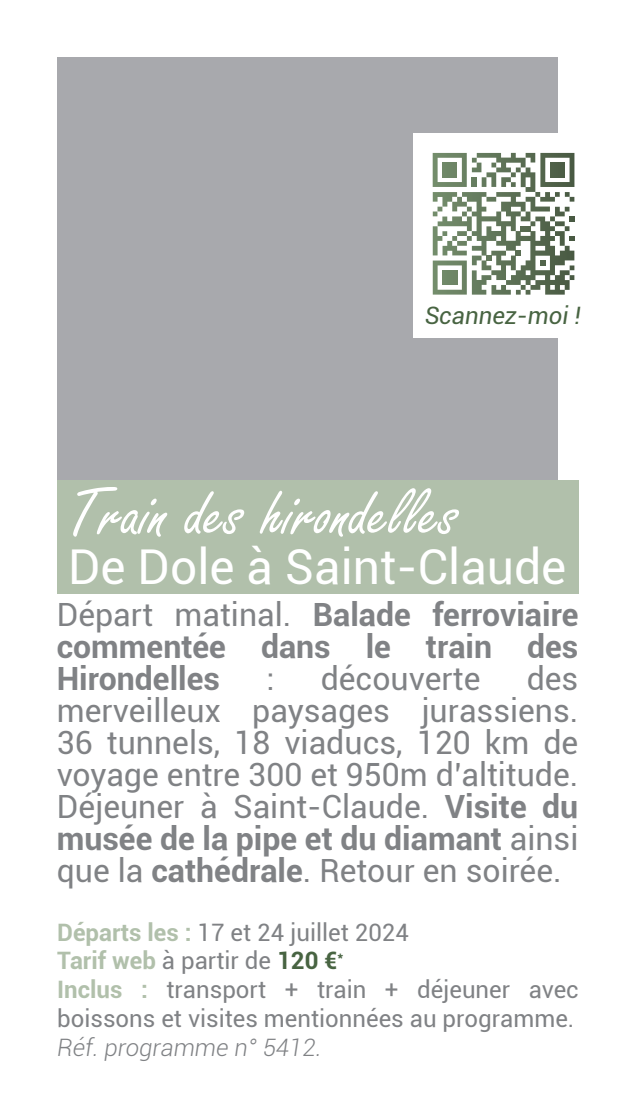
<style>
.page{position:relative;width:634px;height:1112px;background:#fff}
.page>*{position:absolute;margin:0;border:0;box-sizing:border-box;transform-origin:0 0}
.t1{font:72px "Freestyle Script";color:#fff}
.t2{font:48px "Roboto";color:#fff}
.t3{font:32px/32px "Roboto";color:#808285;text-align:justify}
.t4{font:700 32px/32px "Roboto";color:#808285;text-align:justify}
.t5{font:24px/28.8px "Roboto";color:#808285}
.t6{font:italic 300 24px "Roboto";color:#808285}
.t7{font:italic 24px "Roboto";color:#486442}
.s1{font-weight:400}
.s2{font-weight:700}
.s3{font-weight:700;color:#b1c0ab}
.s4{font-weight:700;color:#486442}
</style>
<div class="page">
<div style="left:57px;top:57px;width:501px;height:426px;background:#a8a9ad"></div>
<div style="left:57px;top:480px;width:521px;height:114px;background:#b1c0ab"></div>
<div style="left:413px;top:133px;width:181px;height:204px;background:#fff"></div>
<svg style="left:433px;top:153px;width:141px;height:141px"></svg>
<div style="left:442px;top:163px;width:15px;height:14px;background:#6e8767"></div>
<div style="left:550px;top:163px;width:14px;height:14px;background:#4e5f47"></div>
<div style="left:442px;top:270px;width:15px;height:15px;background:#6e8767"></div>
<p class="t7" style="left:425px;top:299px;width:157px">Scannez-moi !</p>
<h1 class="t1" style="left:68px;top:474px;width:392px">Train des hirondelles</h1>
<h2 class="t2" style="left:68px;top:532px;width:500px">De Dole à Saint-Claude</h2>
<p class="t4" style="left:57px;top:597px;width:523px"><span class="s1">Départ matinal.</span> Balade ferroviaire commentée dans le train des Hirondelles</p>
<p class="t3" style="left:57px;top:661px;width:523px;text-indent:470px">des merveilleux paysages jurassiens.<br>36 tunnels, 18 viaducs, 120 km de voyage entre 300 et 950m d’altitude.<br>Déjeuner à Saint-Claude. <span class="s2">Visite du musée de la pipe et du diamant</span> ainsi que la <span class="s2">cathédrale</span>. Retour en soirée.</p>
<p class="t5" style="left:57px;top:916px;width:523px"><span class="s3">Départs les :</span> 17 et 24 juillet 2024<br><span class="s3">Tarif web</span> à partir de <span class="s4">120 €</span><sup>*<br></sup><span class="s3">Inclus :</span> transport + train + déjeuner avec boissons et visites mentionnées au programme.</p>
<p class="t6" style="left:57px;top:1030px;width:266px">Réf. programme n° 5412.</p>
<p class="t3" style="left:266px;top:661px;width:10px">:</p>
<p class="t3" style="left:321px;top:661px;width:161px">découverte</p>
</div>
